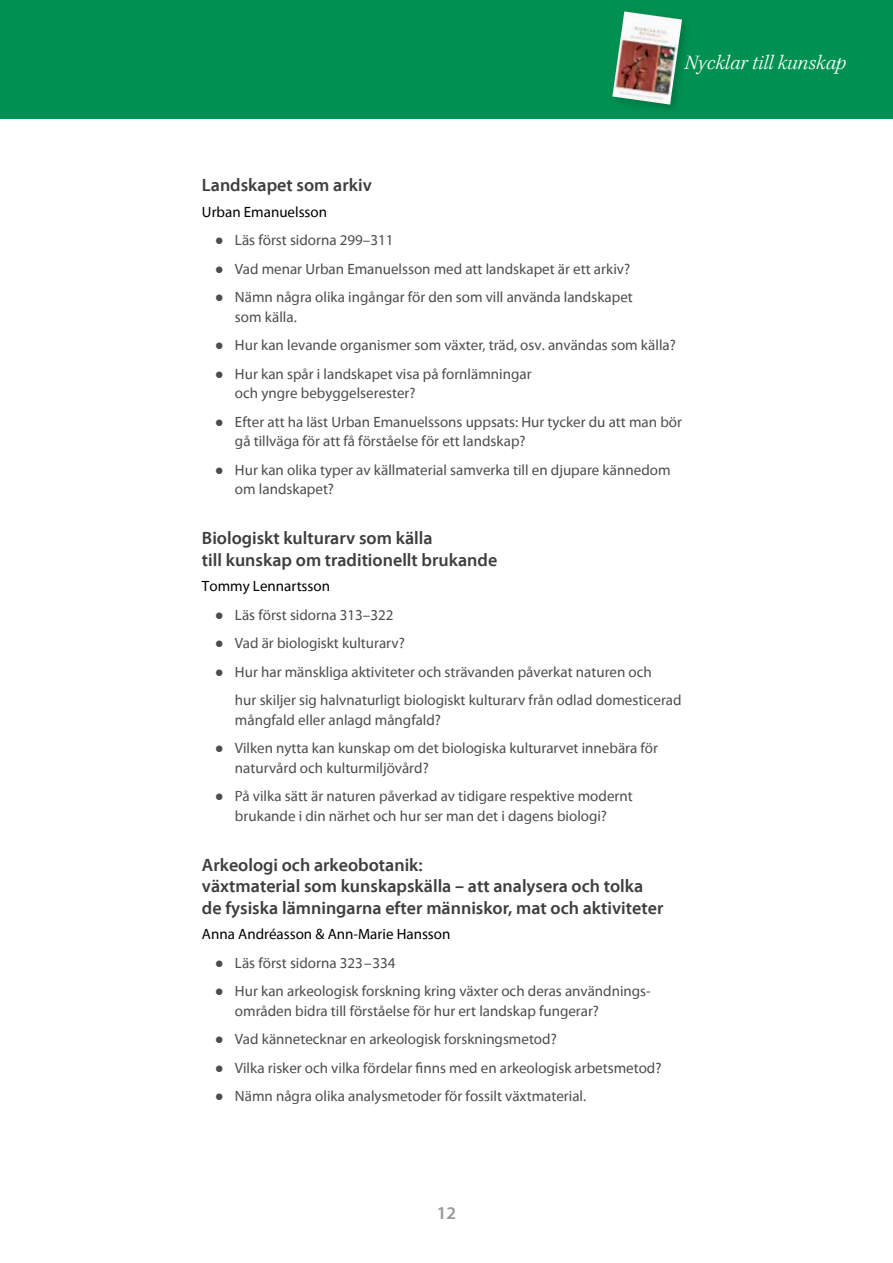
<style>
.page{position:relative;width:893px;height:1263px;background:#fff}
.page>*{position:absolute;margin:0;border:0;box-sizing:border-box;transform-origin:0 0}
.t1{font:italic 21px "S Vkepler";color:#fff}
.t2{font:18px/21.6px "S Vmyriad Fet";color:#3e3e3d}
.t3{font:18px "S Vmyriad Fet";color:#989898}
.t4{font:15px/19.5px "S Vmyriad";color:#4d4d4c}
.t5{font:15px "S Vmyriad";color:#000}
.s1{font-family:"Franklin Gothic"}
</style>
<div class="page">
<div style="left:0;top:0;width:893px;height:118px;background:#009052"></div>
<img style="left:612px;top:11px;width:70px;height:94px">
<h1 class="t1" style="left:685px;top:52px;width:163px">Nycklar till kunskap</h1>
<p class="t2" style="left:202px;top:175px;width:171px">Landskapet som arkiv</p>
<p class="t5" style="left:202px;top:204px;width:127px">Urban Emanuelsson</p>
<p class="t4" style="left:215px;top:231px;width:180px"><span class="s1">●</span> Läs först sidorna 299–311</p>
<p class="t4" style="left:215px;top:259px;width:417px"><span class="s1">●</span> Vad menar Urban Emanuelsson med att landskapet är ett arkiv?</p>
<p class="t4" style="left:235px;top:288px;width:399px;text-indent:-20px"><span class="s1">●</span> Nämn några olika ingångar för den som vill använda landskapet som källa.</p>
<p class="t4" style="left:215px;top:336px;width:463px"><span class="s1">●</span> Hur kan levande organismer som växter, träd, osv. användas som källa?</p>
<p class="t4" style="left:235px;top:364px;width:298px;text-indent:-20px"><span class="s1">●</span> Hur kan spår i landskapet visa på fornlämningar och yngre bebyggelserester?</p>
<p class="t4" style="left:235px;top:412px;width:448px;text-indent:-20px"><span class="s1">●</span> Efter att ha läst Urban Emanuelssons uppsats: Hur tycker du att man bör gå tillväga för att få förståelse för ett landskap?</p>
<p class="t4" style="left:235px;top:460px;width:437px;text-indent:-20px"><span class="s1">●</span> Hur kan olika typer av källmaterial samverka till en djupare kännedom om landskapet?</p>
<p class="t2" style="left:202px;top:528px;width:297px">Biologiskt kulturarv som källa<br>till kunskap om traditionellt brukande</p>
<p class="t5" style="left:202px;top:578px;width:130px">Tommy Lennartsson</p>
<p class="t4" style="left:215px;top:605px;width:180px"><span class="s1">●</span> Läs först sidorna 313–322</p>
<p class="t4" style="left:215px;top:634px;width:192px"><span class="s1">●</span> Vad är biologiskt kulturarv?</p>
<p class="t4" style="left:235px;top:658px;width:448px;line-height:28.5px;text-indent:-20px"><span class="s1">●</span> Hur har mänskliga aktiviteter och strävanden påverkat naturen och<br>hur skiljer sig halvnaturligt biologiskt kulturarv från odlad domesticerad</p>
<p class="t4" style="left:235px;top:710px;width:208px">mångfald eller anlagd mångfald?</p>
<p class="t4" style="left:235px;top:739px;width:424px;text-indent:-20px"><span class="s1">●</span> Vilken nytta kan kunskap om det biologiska kulturarvet innebära för naturvård och kulturmiljövård?</p>
<p class="t4" style="left:215px;top:787px;width:419px;text-align:center"><span class="s1">●</span> På vilka sätt är naturen påverkad av tidigare respektive modernt brukande i din närhet och hur ser man det i dagens biologi?</p>
<p class="t2" style="left:202px;top:855px;width:463px">Arkeologi och arkeobotanik:<br>växtmaterial som kunskapskälla – att analysera och tolka de fysiska lämningarna efter människor, mat och aktiviteter</p>
<p class="t5" style="left:202px;top:926px;width:250px">Anna Andréasson &amp; Ann-Marie Hansson</p>
<p class="t4" style="left:215px;top:953px;width:182px"><span class="s1">●</span> Läs först sidorna 323–334</p>
<p class="t4" style="left:235px;top:982px;width:417px;text-indent:-20px"><span class="s1">●</span> Hur kan arkeologisk forskning kring växter och deras användnings&shy;områden bidra till förståelse för hur ert landskap fungerar?</p>
<p class="t4" style="left:215px;top:1030px;width:343px"><span class="s1">●</span> Vad kännetecknar en arkeologisk forskningsmetod?</p>
<p class="t4" style="left:215px;top:1058px;width:448px"><span class="s1">●</span> Vilka risker och vilka fördelar finns med en arkeologisk arbetsmetod?</p>
<p class="t4" style="left:215px;top:1087px;width:373px"><span class="s1">●</span> Nämn några olika analysmetoder för fossilt växtmaterial.</p>
<p class="t3" style="left:437px;top:1204px;width:21px">12</p>
</div>
